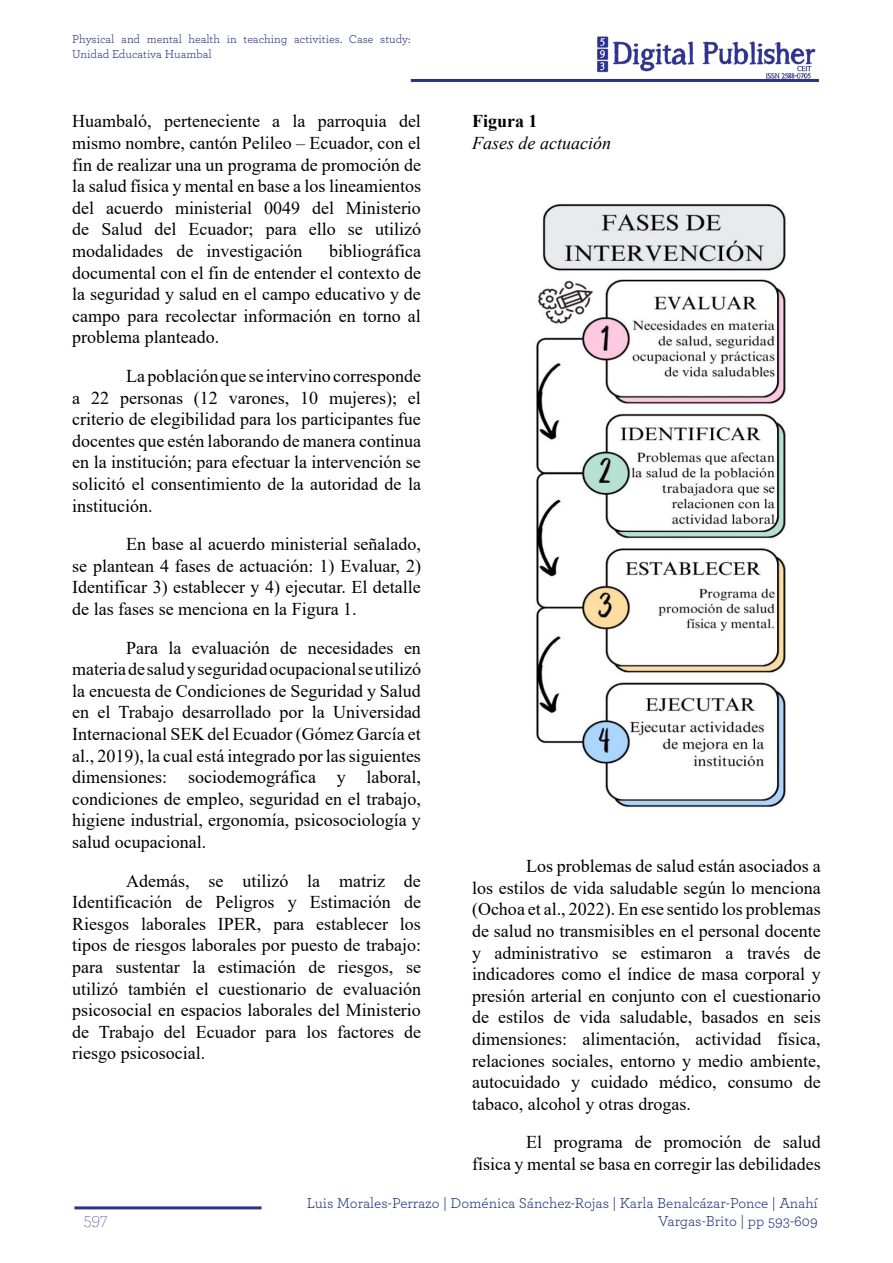
<style>
.page{position:relative;width:893px;height:1263px;background:#fff}
.page>*{position:absolute;margin:0;border:0;box-sizing:border-box;transform-origin:0 0}
.t1{font:18px/21.6px "Times New Roman";color:#000;text-align:justify}
.t2{font:italic 18px "Times New Roman";color:#000}
.t3{font:700 18px "Times New Roman";color:#000}
.t4{font:200 18px "Archer";color:#283583}
.t5{font:15px/18px "Archer";color:#283583;text-align:right}
.t6{font:12px/14.4px "Archer";color:#283583}
</style>
<div class="page">
<hr style="left:411px;top:79px;width:408px;height:3px;background:#283583">
<img style="left:597px;top:36px;width:219px;height:43px">
<hr style="left:74px;top:1206px;width:187px;height:3px;background:#283583">
<img style="left:536px;top:203px;width:250px;height:605px">
<p class="t6" style="left:72px;top:32px;width:340px">Physical and mental health in teaching activities. Case study:<br>Unidad Educativa Huambal</p>
<p class="t1" style="left:72px;top:110px;width:350px">Huambaló, perteneciente a la parroquia del mismo nombre, cantón Pelileo – Ecuador, con el fin de realizar una un programa de promoción de la salud física y mental en base a los lineamientos del acuerdo ministerial 0049 del Ministerio de Salud del Ecuador; para ello se utilizó modalidades de investigación</p>
<p class="t1" style="left:72px;top:239px;width:350px;text-indent:257px">bibliográfica documental con el fin de entender el contexto de la seguridad y salud en el campo educativo y de campo para recolectar información en torno al problema planteado.</p>
<p class="t1" style="left:72px;top:364px;width:350px;text-indent:54px">La población que se intervino corresponde a 22 personas (12 varones, 10 mujeres); el criterio de elegibilidad para los participantes fue docentes que estén laborando de manera continua en la institución; para efectuar la intervención se solicitó el consentimiento de la autoridad de la institución.</p>
<p class="t1" style="left:72px;top:533px;width:350px;text-indent:54px">En base al acuerdo ministerial señalado, se plantean 4 fases de actuación: 1) Evaluar, 2)<br>Identificar 3) establecer y 4) ejecutar. El detalle de las fases se menciona en la Figura 1.</p>
<p class="t1" style="left:72px;top:636px;width:350px;text-indent:54px">Para la evaluación de necesidades en materia de salud y seguridad ocupacional se utilizó la encuesta de Condiciones de Seguridad y Salud en el Trabajo desarrollado por la Universidad Internacional SEK del Ecuador (Gómez García et al., 2019), la cual está integrado por las siguientes dimensiones: sociodemográfica y laboral, condiciones de empleo, seguridad en el trabajo, higiene industrial, ergonomía, psicosociología y salud ocupacional.</p>
<p class="t1" style="left:72px;top:869px;width:350px;text-indent:54px">Además, se utilizó la matriz de Identificación de Peligros y Estimación de Riesgos laborales IPER, para establecer los tipos de riesgos laborales por puesto de trabajo: para sustentar la estimación de riesgos, se utilizó también el cuestionario de evaluación psicosocial en espacios laborales del Ministerio de Trabajo del Ecuador para los factores de riesgo psicosocial.</p>
<p class="t3" style="left:472px;top:108px;width:67px">Figura 1</p>
<p class="t2" style="left:472px;top:130px;width:140px">Fases de actuación</p>
<p class="t1" style="left:472px;top:855px;width:350px;text-indent:54px">Los problemas de salud están asociados a los estilos de vida saludable según lo menciona (Ochoa et al., 2022). En ese sentido los problemas de salud no transmisibles en el personal docente y administrativo se estimaron a través de indicadores como el índice de masa corporal y presión arterial en conjunto con el cuestionario de estilos de vida saludable, basados en seis dimensiones: alimentación, actividad física, relaciones sociales, entorno y medio ambiente, autocuidado y cuidado médico, consumo de tabaco, alcohol y otras drogas.</p>
<p class="t1" style="left:472px;top:1131px;width:350px;text-align:right">El programa de promoción de salud<br>física y mental se basa en corregir las debilidades</p>
<p class="t4" style="left:84px;top:1208px;width:25px">597</p>
<p class="t5" style="left:307px;top:1193px;width:512px">Luis Morales-Perrazo | Doménica Sánchez-Rojas | Karla Benalcázar-Ponce | Anahí<br>Vargas-Brito | pp 593-609</p>
</div>
